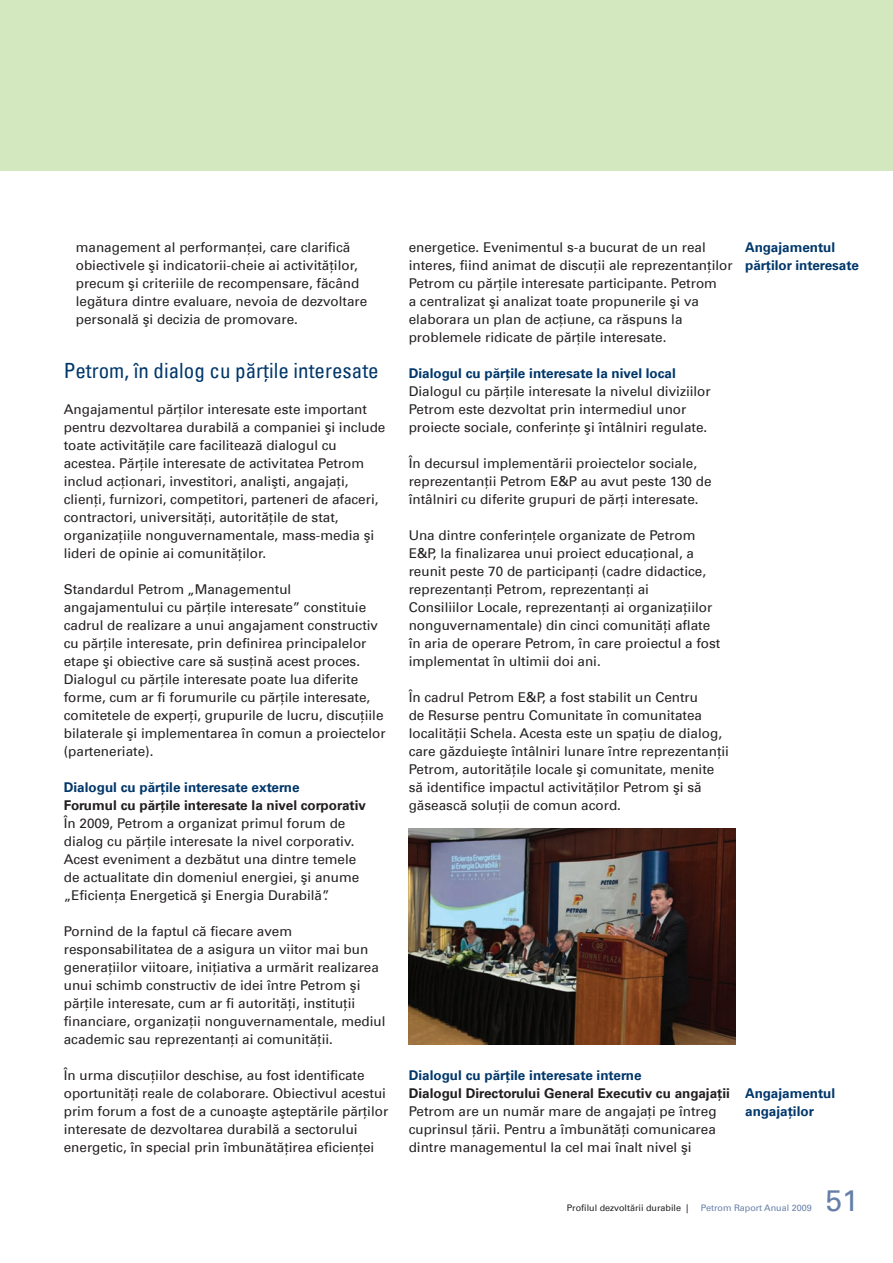
<style>
.page{position:relative;width:893px;height:1263px;background:#fff}
.page>*{position:absolute;margin:0;border:0;box-sizing:border-box;transform-origin:0 0}
.t1{font:30px "Univers Com 55 Roman";color:#657fa9}
.t2{font:condensed 21px "Univers Com 57";color:#00376b}
.t3{font:13.5px/18px "Univers Com 55 Roman";color:#231f20}
.t4{font:700 13.5px/18px "Univers Com 65";color:#00376b}
.t5{font:700 13.5px "Univers Com 65";color:#231f20}
.t6{font:9px "Univers Com 55 Roman";color:#231f20}
.t7{font:9px "Univers Com 55 Roman";color:#657fa9}
</style>
<div class="page">
<div style="left:0;top:0;width:893px;height:170px;background:#d4e8c0"></div>
<img style="left:409px;top:828px;width:327px;height:216px">
<p class="t3" style="left:76px;top:238px;width:293px">management al performanţei, care clarifică obiectivele şi indicatorii-cheie ai activităţilor, precum şi criteriile de recompensare, făcând legătura dintre evaluare, nevoia de dezvoltare personală şi decizia de promovare.</p>
<h2 class="t2" style="left:64px;top:357px;width:316px">Petrom, în dialog cu părţile interesate</h2>
<p class="t3" style="left:64px;top:400px;width:323px">Angajamentul părţilor interesate este important pentru dezvoltarea durabilă a companiei şi include toate activităţile care facilitează dialogul cu acestea. Părţile interesate de activitatea Petrom includ acţionari, investitori, analişti, angajaţi, clienţi, furnizori, competitori, parteneri de afaceri, contractori, universităţi, autorităţile de stat, organizaţiile nonguvernamentale, mass-media şi lideri de opinie ai comunităţilor.</p>
<p class="t3" style="left:64px;top:580px;width:323px">Standardul Petrom „Managementul angajamentului cu părţile interesate” constituie cadrul de realizare a unui angajament constructiv cu părţile interesate, prin definirea principalelor etape şi obiective care să susţină acest proces.<br>Dialogul cu părţile interesate poate lua diferite forme, cum ar fi forumurile cu părţile interesate, comitetele de experţi, grupurile de lucru, discuţiile bilaterale şi implementarea în comun a proiectelor (parteneriate).</p>
<p class="t4" style="left:64px;top:778px;width:237px">Dialogul cu părţile interesate externe</p>
<p class="t5" style="left:64px;top:797px;width:304px">Forumul cu părţile interesate la nivel corporativ</p>
<p class="t3" style="left:64px;top:814px;width:297px">În 2009, Petrom a organizat primul forum de dialog cu părţile interesate la nivel corporativ.<br>Acest eveniment a dezbătut una dintre temele de actualitate din domeniul energiei, şi anume „Eficienţa Energetică şi Energia Durabilă”.</p>
<p class="t3" style="left:64px;top:922px;width:323px">Pornind de la faptul că fiecare avem responsabilitatea de a asigura un viitor mai bun generaţiilor viitoare, iniţiativa a urmărit realizarea unui schimb constructiv de idei între Petrom şi părţile interesate, cum ar fi autorităţi, instituţii financiare, organizaţii nonguvernamentale, mediul academic sau reprezentanţi ai comunităţii.</p>
<p class="t3" style="left:64px;top:1066px;width:326px">În urma discuţiilor deschise, au fost identificate oportunităţi reale de colaborare. Obiectivul acestui prim forum a fost de a cunoaşte aşteptările părţilor interesate de dezvoltarea durabilă a sectorului energetic, în special prin îmbunătăţirea eficienţei</p>
<p class="t3" style="left:409px;top:238px;width:325px">energetice. Evenimentul s-a bucurat de un real interes, fiind animat de discuţii ale reprezentanţilor Petrom cu părţile interesate participante. Petrom<br>a centralizat şi analizat toate propunerile şi va elaborara un plan de acţiune, ca răspuns la problemele ridicate de părţile interesate.</p>
<p class="t4" style="left:409px;top:364px;width:269px">Dialogul cu părţile interesate la nivel local</p>
<p class="t3" style="left:409px;top:382px;width:304px">Dialogul cu părţile interesate la nivelul diviziilor<br>Petrom este dezvoltat prin intermediul unor proiecte sociale, conferinţe şi întâlniri regulate.</p>
<p class="t3" style="left:409px;top:454px;width:304px">În decursul implementării proiectelor sociale, reprezentanţii Petrom E&amp;P au avut peste 130 de întâlniri cu diferite grupuri de părţi interesate.</p>
<p class="t3" style="left:409px;top:526px;width:313px">Una dintre conferinţele organizate de Petrom E&amp;P, la finalizarea unui proiect educaţional, a reunit peste 70 de participanţi (cadre didactice, reprezentanţi Petrom, reprezentanţi ai<br>Consiliilor Locale, reprezentanţi ai organizaţiilor nonguvernamentale) din cinci comunităţi aflate în aria de operare Petrom, în care proiectul a fost implementat în ultimii doi ani.</p>
<p class="t3" style="left:409px;top:688px;width:322px">În cadrul Petrom E&amp;P, a fost stabilit un Centru<br>de Resurse pentru Comunitate în comunitatea localităţii Schela. Acesta este un spaţiu de dialog, care găzduieşte întâlniri lunare între reprezentanţii Petrom, autorităţile locale şi comunitate, menite să identifice impactul activităţilor Petrom şi să găsească soluţii de comun acord.</p>
<p class="t4" style="left:745px;top:238px;width:115px">Angajamentul părţilor interesate</p>
<p class="t4" style="left:409px;top:1066px;width:234px">Dialogul cu părţile interesate interne</p>
<p class="t5" style="left:409px;top:1085px;width:323px">Dialogul Directorului General Executiv cu angajaţii</p>
<p class="t3" style="left:409px;top:1102px;width:309px;text-align:justify">Petrom are un număr mare de angajaţi pe întreg cuprinsul ţării. Pentru a îmbunătăţi comunicarea dintre managementul la cel mai înalt nivel şi</p>
<p class="t4" style="left:745px;top:1084px;width:92px">Angajamentul angajaţilor</p>
<p class="t6" style="left:567px;top:1202px;width:123px">Profilul dezvoltării durabile |</p>
<p class="t7" style="left:701px;top:1202px;width:112px">Petrom Raport Anual 2009</p>
<h1 class="t1" style="left:826px;top:1182px;width:35px">51</h1>
</div>
